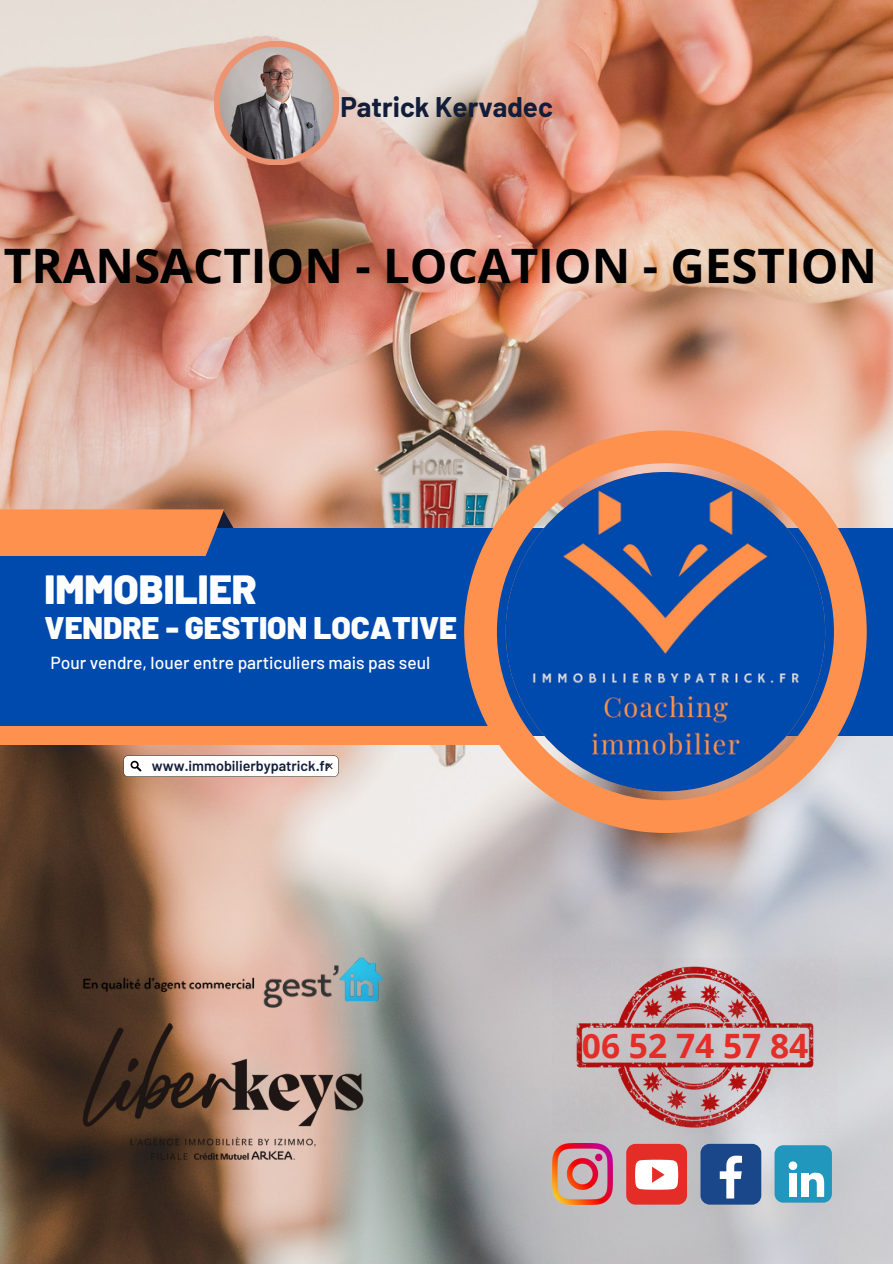
<style>
.page{position:relative;width:893px;height:1264px;background:#fff}
.page>*{position:absolute;margin:0;border:0;box-sizing:border-box;transform-origin:0 0}
.t1{font:700 47.55px "Open Sans";color:#000}
.t2{font:900 40.65px "Barlow";color:#fff}
.t3{font:700 33.6px "Open Sans";color:#e52d27}
.t4{font:900 31.2px "Barlow";color:#fff}
.t5{font:700 27.75px "Barlow";color:#121d39}
.t6{font:500 17.4px "Barlow";color:#fff}
.t7{font:600 14.4px "Barlow";color:#121d39}
</style>
<div class="page">
<img style="left:0;top:0;width:892px;height:1263px">
<svg style="left:123px;top:755px;width:215px;height:21px"></svg>
<div style="left:0;top:528px;width:892px;height:207px;background:#014aad"></div>
<div style="left:0;top:726px;width:501px;height:18px;background:#fe914d"></div>
<svg style="left:464px;top:430px;width:402px;height:403px"></svg>
<svg style="left:0;top:509px;width:249px;height:47px;background:#e18856"></svg>
<img style="left:75px;top:947px;width:312px;height:22px">
<img style="left:50px;top:969px;width:346px;height:244px">
<img style="left:215px;top:41px;width:123px;height:124px">
<img style="left:552px;top:958px;width:285px;height:173px">
<div style="left:700px;top:1143px;width:61px;height:61px;background:#1a4789;border-radius:9px"></div>
<svg style="left:719px;top:1155px;width:23px;height:43px"></svg>
<div style="left:626px;top:1143px;width:61px;height:61px;background:#e52d27;border-radius:9px"></div>
<svg style="left:635px;top:1159px;width:43px;height:30px"></svg>
<img style="left:552px;top:1143px;width:60px;height:61px">
<div style="left:774px;top:1145px;width:57px;height:57px;background:#2197bd;border-radius:9px"></div>
<svg style="left:788px;top:1161px;width:9px;height:8px"></svg>
<div style="left:789px;top:1173px;width:7px;height:23px;background:#fff"></div>
<div style="left:801px;top:1173px;width:7px;height:23px;background:#fff"></div>
<svg style="left:808px;top:1172px;width:16px;height:24px"></svg>
<h3 class="t5" style="left:340px;top:89px;width:214px">Patrick Kervadec</h3>
<h1 class="t1" style="left:4px;top:232px;width:874px">TRANSACTION - LOCATION - GESTION</h1>
<h2 class="t2" style="left:45px;top:563px;width:214px">IMMOBILIER</h2>
<h3 class="t4" style="left:45px;top:607px;width:414px">VENDRE - GESTION LOCATIVE</h3>
<p class="t6" style="left:50px;top:652px;width:381px">Pour vendre, louer entre particuliers mais pas seul</p>
<p class="t7" style="left:152px;top:756px;width:180px">www.immobilierbypatrick.fr</p>
<h3 class="t3" style="left:582px;top:1022px;width:228px">06 52 74 57 84</h3>
</div>
